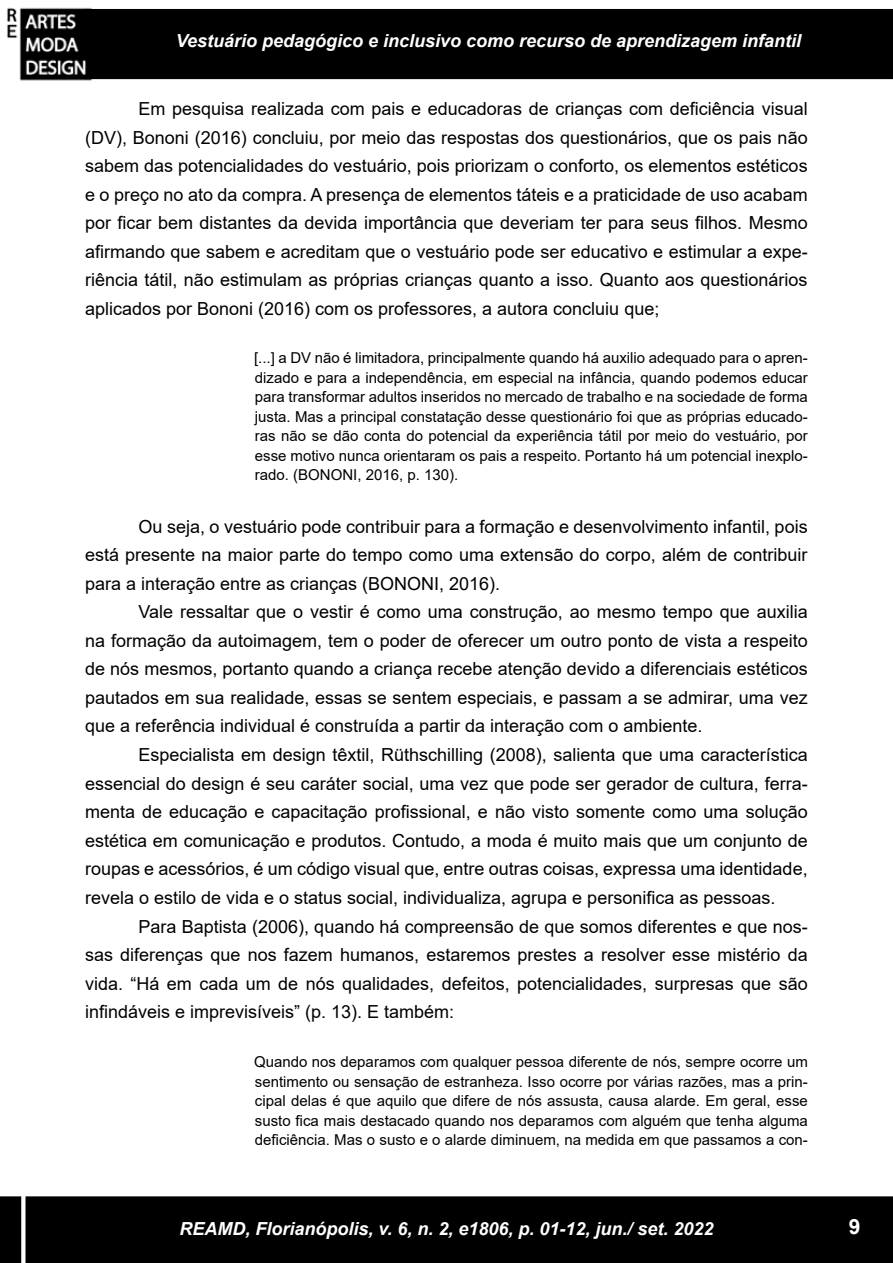
<style>
.page{position:relative;width:893px;height:1263px;background:#fff}
.page>*{position:absolute;margin:0;border:0;box-sizing:border-box;transform-origin:0 0}
.t1{font:700 21px "Arial";color:#fff}
.t2{font:18px/28.5px "Arial";color:#000;text-align:justify}
.t3{font:italic 700 18px "Arial";color:#fff}
.t4{font:15px/19.5px "Arial";color:#000;text-align:justify}
</style>
<div class="page">
<div style="left:85px;top:10px;width:807px;height:68px;background:#000"></div>
<div style="left:84px;top:9px;width:809px;height:70px;border:2px solid #000"></div>
<img style="left:7px;top:7px;width:93px;height:74px">
<div style="left:1px;top:1197px;width:891px;height:65px;background:#000"></div>
<div style="left:0;top:1196px;width:893px;height:67px;border:2px solid #000"></div>
<div style="left:21px;top:383px;width:5px;height:880px;background:#fff"></div>
<p class="t3" style="left:176px;top:29px;width:627px">Vestuário pedagógico e inclusivo como recurso de aprendizagem infantil</p>
<p class="t2" style="left:85px;top:94px;width:724px;text-indent:53px">Em pesquisa realizada com pais e educadoras de crianças com deficiência visual (DV), Bononi (2016) concluiu, por meio das respostas dos questionários, que os pais não sabem das potencialidades do vestuário, pois priorizam o conforto, os elementos estéticos e o preço no ato da compra. A presença de elementos táteis e a praticidade de uso acabam por ficar bem distantes da devida importância que deveriam ter para seus filhos. Mesmo afirmando que sabem e acreditam que o vestuário pode ser educativo e estimular a expe&shy;riência tátil, não estimulam as próprias crianças quanto a isso. Quanto aos questionários aplicados por Bononi (2016) com os professores, a autora concluiu que;</p>
<p class="t4" style="left:254px;top:348px;width:555px">[...] a DV não é limitadora, principalmente quando há auxilio adequado para o apren&shy;dizado e para a independência, em especial na infância, quando podemos educar para transformar adultos inseridos no mercado de trabalho e na sociedade de forma justa. Mas a principal constatação desse questionário foi que as próprias educado&shy;ras não se dão conta do potencial da experiência tátil por meio do vestuário, por esse motivo nunca orientaram os pais a respeito. Portanto há um potencial inexplo&shy;rado. (BONONI, 2016, p. 130).</p>
<p class="t2" style="left:85px;top:512px;width:724px;text-indent:53px">Ou seja, o vestuário pode contribuir para a formação e desenvolvimento infantil, pois está presente na maior parte do tempo como uma extensão do corpo, além de contribuir para a interação entre as crianças (BONONI, 2016).</p>
<p class="t2" style="left:85px;top:598px;width:724px;text-indent:53px">Vale ressaltar que o vestir é como uma construção, ao mesmo tempo que auxilia na formação da autoimagem, tem o poder de oferecer um outro ponto de vista a respeito de nós mesmos, portanto quando a criança recebe atenção devido a diferenciais estéticos pautados em sua realidade, essas se sentem especiais, e passam a se admirar, uma vez que a referência individual é construída a partir da interação com o ambiente.</p>
<p class="t2" style="left:85px;top:741px;width:724px;text-indent:53px">Especialista em design têxtil, Rüthschilling (2008), salienta que uma característica essencial do design é seu caráter social, uma vez que pode ser gerador de cultura, ferra&shy;menta de educação e capacitação profissional, e não visto somente como uma solução estética em comunicação e produtos. Contudo, a moda é muito mais que um conjunto de roupas e acessórios, é um código visual que, entre outras coisas, expressa uma identidade, revela o estilo de vida e o status social, individualiza, agrupa e personifica as pessoas.</p>
<p class="t2" style="left:85px;top:912px;width:724px;text-indent:53px">Para Baptista (2006), quando há compreensão de que somos diferentes e que nos&shy;sas diferenças que nos fazem humanos, estaremos prestes a resolver esse mistério da vida. “Há em cada um de nós qualidades, defeitos, potencialidades, surpresas que são infindáveis e imprevisíveis” (p. 13). E também:</p>
<p class="t4" style="left:254px;top:1052px;width:555px">Quando nos deparamos com qualquer pessoa diferente de nós, sempre ocorre um sentimento ou sensação de estranheza. Isso ocorre por várias razões, mas a prin&shy;cipal delas é que aquilo que difere de nós assusta, causa alarde. Em geral, esse susto fica mais destacado quando nos deparamos com alguém que tenha alguma deficiência. Mas o susto e o alarde diminuem, na medida em que passamos a con-</p>
<p class="t3" style="left:179px;top:1217px;width:536px">REAMD, Florianópolis, v. 6, n. 2, e1806, p. 01-12, jun./ set. 2022</p>
<p class="t1" style="left:849px;top:1211px;width:13px">9</p>
</div>
